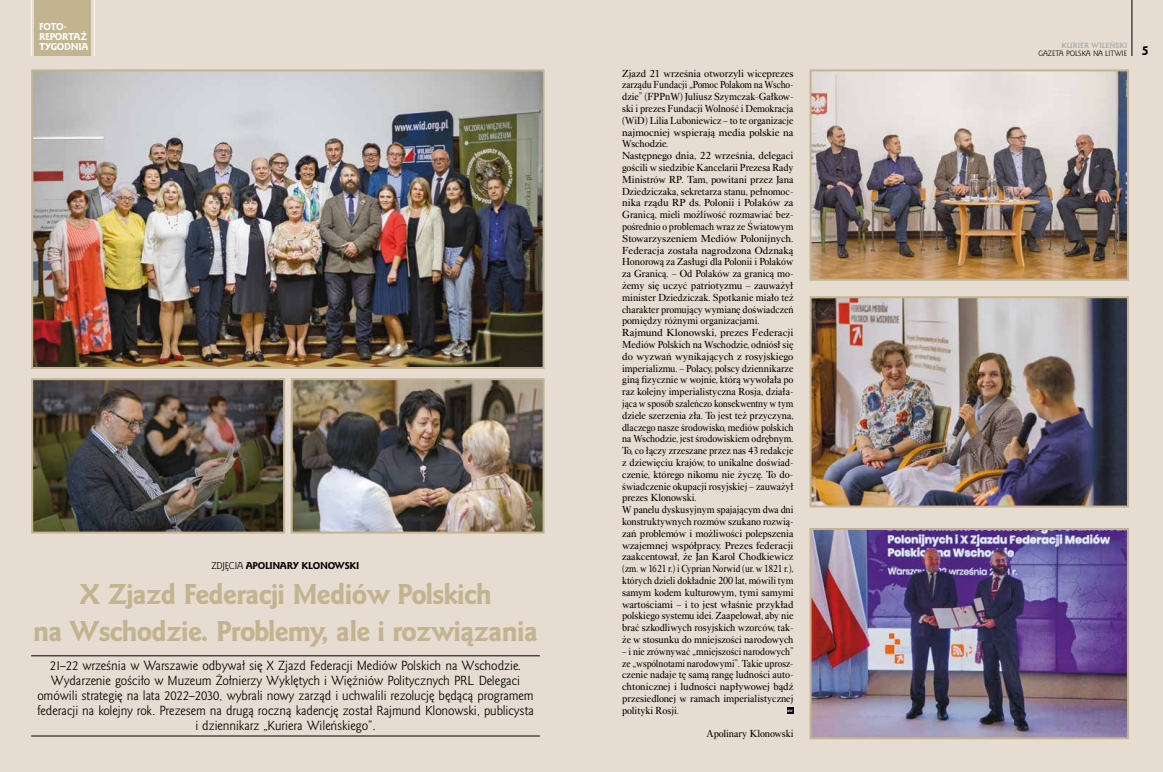
<style>
.page{position:relative;width:1163px;height:772px;background:#fff}
.page>*{position:absolute;margin:0;border:0;box-sizing:border-box;transform-origin:0 0}
.t1{font:26px/37px "Goldy EFN Heavy";letter-spacing:-.03em;color:#c3b490;text-align:center}
.t2{font:12px/15px "Goldy EFN";color:#000;text-align:center}
.t3{font:12px "Goldy EFN Heavy";color:#000}
.t4{font:10.5px/11.8px "Alpha Book TTEFN";color:#000}
.t5{font:10.5px/11.8px "Alpha Book TTEFN";color:#000;text-align:justify;scale:.92 1}
.t6{font:9px "Goldy EFN Heavy";letter-spacing:-.02em;color:#000}
.t7{font:9px/10px "Goldy EFN Heavy";letter-spacing:-.03em;color:#fff}
.t8{font:7px "Goldy EFN";color:#000}
.t9{font:7px "Goldy EFN Heavy";color:#b3b2b2}
.t10{font:3px "Goldy EFN Heavy";color:#fff}
.s1{font-family:"Goldy EFN"}
</style>
<div class="page">
<div style="left:0;top:0;width:1162px;height:771px;background:#e6dcd1"></div>
<div style="left:35px;top:0;width:56px;height:55px;background:#c3b490"></div>
<hr style="left:94px;top:0;width:1px;height:56px;background:#fff">
<hr style="left:31px;top:0;width:1px;height:56px;background:#fff">
<hr style="left:31px;top:655px;width:509px;height:1px;background:#000">
<hr style="left:31px;top:735px;width:509px;height:1px;background:#000">
<img style="left:34px;top:72px;width:507px;height:294px">
<div style="left:31px;top:69px;width:513px;height:300px;border:2px solid #c3b490"></div>
<img style="left:34px;top:381px;width:248px;height:149px">
<div style="left:31px;top:378px;width:254px;height:155px;border:2px solid #c3b490"></div>
<img style="left:294px;top:381px;width:247px;height:149px">
<div style="left:291px;top:378px;width:253px;height:155px;border:2px solid #c3b490"></div>
<img style="left:812px;top:72px;width:313px;height:205px">
<div style="left:809px;top:69px;width:319px;height:211px;border:2px solid #c3b490"></div>
<img style="left:812px;top:299px;width:313px;height:205px">
<div style="left:809px;top:296px;width:319px;height:211px;border:2px solid #c3b490"></div>
<img style="left:812px;top:530px;width:313px;height:205px">
<div style="left:809px;top:527px;width:319px;height:211px;border:2px solid #c3b490"></div>
<svg style="left:787px;top:707px;width:6px;height:6px"></svg>
<hr style="left:1131px;top:0;width:1px;height:56px;background:#000">
<p class="t7" style="left:39px;top:21px;width:51px">FOTO-<br>REPORTAŻ<br>TYGODNIA</p>
<p class="t6" style="left:211px;top:559px;width:149px"><span class="s1">ZDJĘCIA</span> APOLINARY KLONOWSKI</p>
<h1 class="t1" style="left:33px;top:575px;width:506px">X Zjazd Federacji Mediów Polskich<br>na Wschodzie. Problemy, ale i rozwiązania</h1>
<p class="t2" style="left:37px;top:658px;width:498px">21–22 września w Warszawie odbywał się X Zjazd Federacji Mediów Polskich na Wschodzie.<br>Wydarzenie gościło w Muzeum Żołnierzy Wyklętych i Więźniów Politycznych PRL. Delegaci omówili strategię na lata 2022–2030, wybrali nowy zarząd i uchwalili rezolucję będącą programem federacji na kolejny rok. Prezesem na drugą roczną kadencję został Rajmund Klonowski, publicysta i dziennikarz „Kuriera Wileńskiego”.</p>
<p class="t4" style="left:622px;top:67px;width:173px">Zjazd 21 września otworzyli wiceprezes zarządu Fundacji „Pomoc Polakom na Wscho&shy;dzie” (FPPnW) Juliusz Szymczak-Gałkow&shy;ski i prezes Fundacji Wolność i Demokracja (WiD) Lilia Luboniewicz – to te organizacje najmocniej wspierają media polskie na Wschodzie.<br>Następnego dnia, 22 września, delegaci gościli w siedzibie Kancelarii Prezesa Rady Ministrów RP. Tam, powitani przez Jana Dziedziczaka, sekretarza stanu, pełnomoc&shy;nika rządu RP ds. Polonii i Polaków za Granicą, mieli możliwość rozmawiać bez&shy;pośrednio o problemach wraz ze Światowym Stowarzyszeniem Mediów Polonijnych.<br>Federacja została nagrodzona Odznaką Honorową za Zasługi dla Polonii i Polaków za Granicą. – Od Polaków za granicą mo&shy;żemy się uczyć patriotyzmu – zauważył minister Dziedziczak. Spotkanie miało też charakter promujący wymianę doświadczeń pomiędzy różnymi organizacjami.<br>Rajmund Klonowski, prezes Federacji Mediów Polskich na Wschodzie, odniósł się do wyzwań wynikających z rosyjskiego imperializmu. – Polacy, polscy dziennikarze giną fizycznie w wojnie, którą wywołała po raz kolejny imperialistyczna Rosja, działa&shy;jąca w sposób szaleńczo konsekwentny w tym dziele szerzenia zła. To jest też przyczyna, dlaczego nasze środowisko, mediów polskich na Wschodzie, jest środowiskiem odrębnym.<br>To, co łączy zrzeszane przez nas 43 redakcje z dziewięciu krajów, to unikalne doświad&shy;czenie, którego nikomu nie życzę. To do&shy;świadczenie okupacji rosyjskiej – zauważył prezes Klonowski.<br>W panelu dyskusyjnym spajającym dwa dni konstruktywnych rozmów szukano rozwią&shy;zań problemów i możliwości polepszenia wzajemnej współpracy. Prezes federacji zaakcentował, że Jan Karol Chodkiewicz (zm. w 1621 r.) i Cyprian Norwid (ur. w 1821 r.), których dzieli dokładnie 200 lat, mówili tym samym kodem kulturowym, tymi samymi wartościami – i to jest właśnie przykład polskiego systemu idei. Zaapelował, aby nie brać szkodliwych rosyjskich wzorców, tak&shy;że w stosunku do mniejszości narodowych</p>
<p class="t5" style="left:622px;top:645px;width:188px">– i nie zrównywać „mniejszości narodowych” ze „wspólnotami narodowymi”. Takie uprosz&shy;czenie nadaje tę samą rangę ludności auto&shy;chtonicznej i ludności napływowej bądź przesiedlonej w ramach imperialistycznej polityki Rosji.</p>
<p class="t10" style="left:787px;top:708px;width:7px">KW</p>
<p class="t4" style="left:706px;top:727px;width:88px">Apolinary Klonowski</p>
<p class="t9" style="left:1061px;top:41px;width:67px">KURIER WILEŃSKI</p>
<p class="t8" style="left:1038px;top:49px;width:90px">GAZETA POLSKA NA LITWIE</p>
<p class="t3" style="left:1141px;top:43px;width:8px">5</p>
</div>
